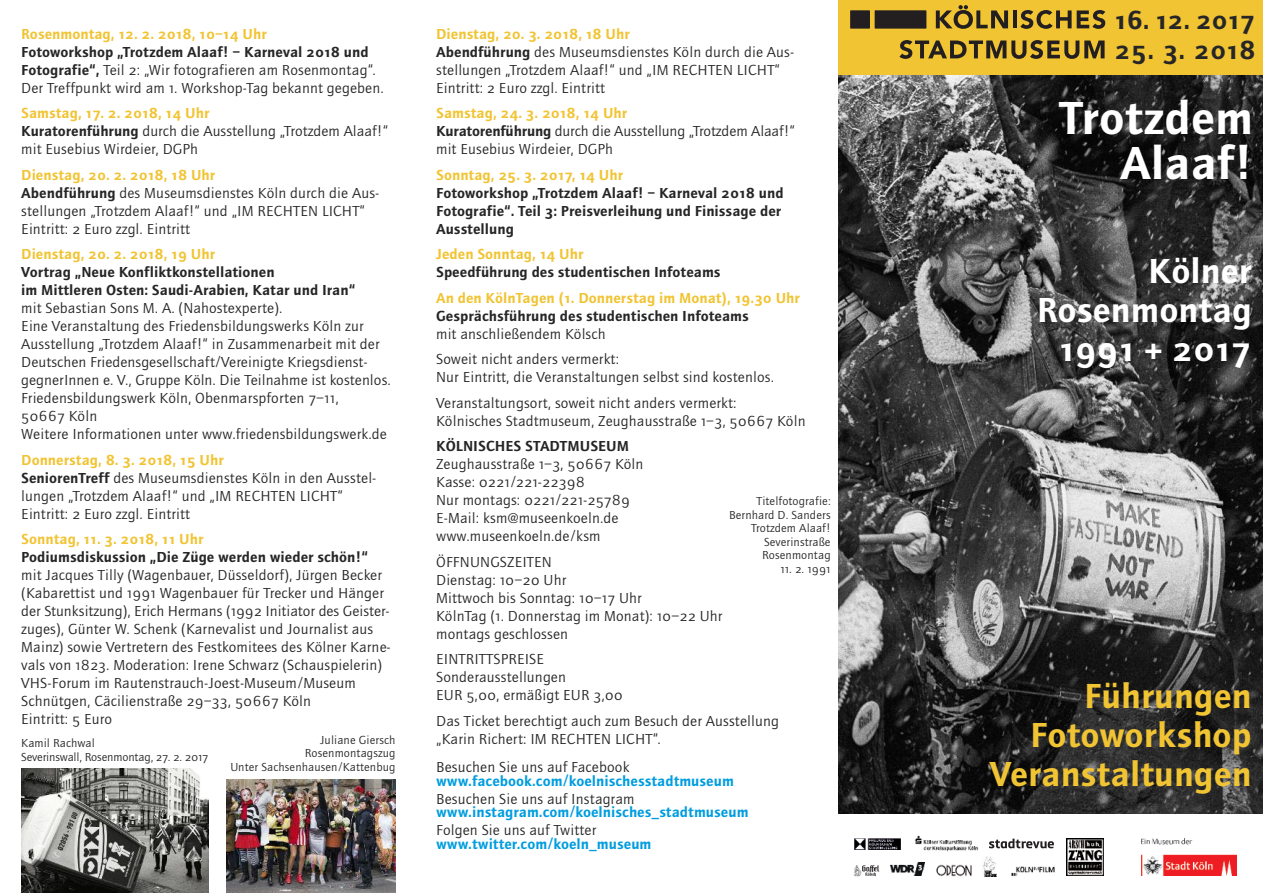
<style>
.page{position:relative;width:1263px;height:893px;background:#fff}
.page>*{position:absolute;margin:0;border:0;box-sizing:border-box;transform-origin:0 0}
.t1{font:700 48px/45px "FH Key Sans";color:#fff;text-align:right}
.t2{font:700 36px/39px "FH Key Sans";color:#f1c433;text-align:right}
.t3{font:700 36px/39px "FH Key Sans";color:#fff;text-align:right}
.t4{font:700 27px "FH Key Sans";color:#272627}
.t5{font:15px/18px "FH Key Sans Normal";color:#272627}
.t6{font:700 15px/18px "FH Key Sans";color:#272627}
.t7{font:700 15px "FH Key Sans";color:#f1c433}
.t8{font:700 15px "FH Key Sans";color:#009ddf}
.t9{font:12px/13.5px "FH Key Sans Normal";color:#272627;text-align:right}
.t10{font:12px/13.5px "FH Key Sans Normal";letter-spacing:-.02em;color:#272627}
.s1{font-family:"FH Key Sans";font-weight:700}
</style>
<div class="page">
<img style="left:838px;top:74px;width:425px;height:740px">
<div style="left:838px;top:0;width:425px;height:74px;background:#f1c433"></div>
<img style="left:1141px;top:838px;width:96px;height:38px">
<img style="left:854px;top:839px;width:46px;height:11px">
<svg style="left:853px;top:865px;width:26px;height:11px"></svg>
<img style="left:890px;top:862px;width:34px;height:14px">
<img style="left:983px;top:856px;width:13px;height:20px">
<svg style="left:989px;top:839px;width:65px;height:9px"></svg>
<img style="left:936px;top:865px;width:36px;height:11px">
<img style="left:1011px;top:866px;width:44px;height:10px">
<svg style="left:1066px;top:838px;width:38px;height:38px"></svg>
<img style="left:1066px;top:839px;width:37px;height:37px">
<img style="left:915px;top:835px;width:64px;height:17px">
<svg style="left:936px;top:5px;width:72px;height:24px"></svg>
<hr style="left:1013px;top:10px;width:4px;height:18px;background:#231f20">
<div style="left:875px;top:10px;width:51px;height:19px;background:#231f20"></div>
<div style="left:850px;top:10px;width:20px;height:19px;background:#231f20"></div>
<svg style="left:1020px;top:10px;width:51px;height:19px"></svg>
<svg style="left:1077px;top:10px;width:28px;height:19px"></svg>
<svg style="left:899px;top:40px;width:205px;height:19px"></svg>
<img style="left:22px;top:768px;width:186px;height:125px">
<img style="left:226px;top:779px;width:170px;height:114px">
<p class="t7" style="left:21px;top:29px;width:247px">Rosenmontag, 12. 2. 2018, 10–14 Uhr</p>
<p class="t6" style="left:21px;top:44px;width:349px">Fotoworkshop „Trotzdem Alaaf! – Karneval 2018 und</p>
<p class="t5" style="left:21px;top:62px;width:364px"><span class="s1">Fotografie“,</span> Teil 2: „Wir fotografieren am Rosenmontag“.<br>Der Treffpunkt wird am 1. Workshop-Tag bekannt gegeben.</p>
<p class="t7" style="left:21px;top:108px;width:190px">Samstag, 17. 2. 2018, 14 Uhr</p>
<p class="t5" style="left:21px;top:124px;width:368px"><span class="s1">Kuratorenführung</span> durch die Ausstellung „Trotzdem Alaaf!“ mit Eusebius Wirdeier, DGPh</p>
<p class="t7" style="left:21px;top:170px;width:196px">Dienstag, 20. 2. 2018, 18 Uhr</p>
<p class="t5" style="left:21px;top:185px;width:360px"><span class="s1">Abendführung</span> des Museumsdienstes Köln durch die Aus&shy;stellungen „Trotzdem Alaaf!“ und „IM RECHTEN LICHT“<br>Eintritt: 2 Euro zzgl. Eintritt</p>
<p class="t7" style="left:21px;top:249px;width:195px">Dienstag, 20. 2. 2018, 19 Uhr</p>
<p class="t6" style="left:21px;top:265px;width:335px">Vortrag „Neue Konfliktkonstellationen<br>im Mittleren Osten: Saudi-Arabien, Katar und Iran“</p>
<p class="t5" style="left:21px;top:301px;width:371px">mit Sebastian Sons M. A. (Nahostexperte).<br>Eine Veranstaltung des Friedensbildungswerks Köln zur Ausstellung „Trotzdem Alaaf!“ in Zusammenarbeit mit der Deutschen Friedensgesellschaft/Vereinigte Kriegsdienst&shy;gegnerInnen e. V., Gruppe Köln. Die Teilnahme ist kostenlos.<br>Friedensbildungswerk Köln, Obenmarspforten 7–11,<br>50667 Köln<br>Weitere Informationen unter www.friedensbildungswerk.de</p>
<p class="t7" style="left:21px;top:455px;width:204px">Donnerstag, 8. 3. 2018, 15 Uhr</p>
<p class="t5" style="left:21px;top:470px;width:357px"><span class="s1">SeniorenTreff</span> des Museumsdienstes Köln in den Ausstel&shy;lungen „Trotzdem Alaaf!“ und „IM RECHTEN LICHT“<br>Eintritt: 2 Euro zzgl. Eintritt</p>
<p class="t7" style="left:21px;top:534px;width:184px">Sonntag, 11. 3. 2018, 11 Uhr</p>
<p class="t6" style="left:21px;top:550px;width:348px">Podiumsdiskussion „Die Züge werden wieder schön!“</p>
<p class="t5" style="left:21px;top:568px;width:371px">mit Jacques Tilly (Wagenbauer, Düsseldorf), Jürgen Becker (Kabarettist und 1991 Wagenbauer für Trecker und Hänger der Stunksitzung), Erich Hermans (1992 Initiator des Geister&shy;zuges), Günter W. Schenk (Karnevalist und Journalist aus Mainz) sowie Vertretern des Festkomitees des Kölner Karne&shy;vals von 1823. Moderation: Irene Schwarz (Schauspielerin)<br>VHS-Forum im Rautenstrauch-Joest-Museum/Museum Schnütgen, Cäcilienstraße 29–33, 50667 Köln<br>Eintritt: 5 Euro</p>
<p class="t10" style="left:21px;top:738px;width:189px">Kamil Rachwal<br>Severinswall, Rosenmontag, 27. 2. 2017</p>
<p class="t9" style="left:230px;top:734px;width:167px">Juliane Giersch<br>Rosenmontagszug<br>Unter Sachsenhausen/Kattenbug</p>
<p class="t7" style="left:436px;top:29px;width:195px">Dienstag, 20. 3. 2018, 18 Uhr</p>
<p class="t5" style="left:436px;top:44px;width:360px"><span class="s1">Abendführung</span> des Museumsdienstes Köln durch die Aus&shy;stellungen „Trotzdem Alaaf!“ und „IM RECHTEN LICHT“<br>Eintritt: 2 Euro zzgl. Eintritt</p>
<p class="t7" style="left:436px;top:108px;width:193px">Samstag, 24. 3. 2018, 14 Uhr</p>
<p class="t5" style="left:436px;top:124px;width:360px"><span class="s1">Kuratorenführung</span> durch die Ausstellung „Trotzdem Alaaf!“ mit Eusebius Wirdeier, DGPh</p>
<p class="t7" style="left:436px;top:170px;width:189px">Sonntag, 25. 3. 2017, 14 Uhr</p>
<p class="t6" style="left:436px;top:185px;width:349px">Fotoworkshop „Trotzdem Alaaf! – Karneval 2018 und<br>Fotografie“. Teil 3: Preisverleihung und Finissage der<br>Ausstellung</p>
<p class="t7" style="left:436px;top:249px;width:149px">Jeden Sonntag, 14 Uhr</p>
<p class="t6" style="left:436px;top:265px;width:286px">Speedführung des studentischen Infoteams</p>
<p class="t7" style="left:436px;top:293px;width:365px">An den KölnTagen (1. Donnerstag im Monat), 19.30 Uhr</p>
<p class="t6" style="left:436px;top:308px;width:314px">Gesprächsführung des studentischen Infoteams</p>
<p class="t5" style="left:436px;top:322px;width:184px;line-height:25.5px">mit anschließendem Kölsch<br>Soweit nicht anders vermerkt:</p>
<p class="t5" style="left:436px;top:366px;width:340px;line-height:25.5px">Nur Eintritt, die Veranstaltungen selbst sind kostenlos.<br>Veranstaltungsort, soweit nicht anders vermerkt:</p>
<p class="t5" style="left:436px;top:413px;width:371px">Kölnisches Stadtmuseum, Zeughausstraße 1–3, 50667 Köln</p>
<p class="t6" style="left:436px;top:439px;width:194px">KÖLNISCHES STADTMUSEUM</p>
<p class="t5" style="left:436px;top:457px;width:209px">Zeughausstraße 1–3, 50667 Köln<br>Kasse: 0221/221-22398<br>Nur montags: 0221/221-25789<br>E-Mail: ksm@museenkoeln.de www.museenkoeln.de/ksm</p>
<p class="t5" style="left:436px;top:554px;width:288px">ÖFFNUNGSZEITEN<br>Dienstag: 10–20 Uhr<br>Mittwoch bis Sonntag: 10–17 Uhr<br>KölnTag (1. Donnerstag im Monat): 10–22 Uhr montags geschlossen</p>
<p class="t5" style="left:436px;top:652px;width:188px">EINTRITTSPREISE<br>Sonderausstellungen<br>EUR 5,00, ermäßigt EUR 3,00</p>
<p class="t5" style="left:436px;top:713px;width:345px">Das Ticket berechtigt auch zum Besuch der Ausstellung „Karin Richert: IM RECHTEN LICHT“.</p>
<p class="t5" style="left:436px;top:760px;width:195px">Besuchen Sie uns auf Facebook</p>
<p class="t8" style="left:436px;top:776px;width:299px">www.facebook.com/koelnischesstadtmuseum</p>
<p class="t5" style="left:436px;top:791px;width:200px">Besuchen Sie uns auf Instagram</p>
<p class="t8" style="left:436px;top:807px;width:314px">www.instagram.com/koelnisches_stadtmuseum</p>
<p class="t5" style="left:436px;top:823px;width:162px">Folgen Sie uns auf Twitter</p>
<p class="t8" style="left:436px;top:839px;width:217px">www.twitter.com/koeln_museum</p>
<p class="t9" style="left:729px;top:496px;width:103px">Titelfotografie:<br>Bernhard D. Sanders<br>Trotzdem Alaaf!<br>Severinstraße<br>Rosenmontag</p>
<p class="t9" style="left:780px;top:563px;width:52px">11. 2. 1991</p>
<h3 class="t4" style="left:1114px;top:11px;width:143px">16. 12. 2017</h3>
<h3 class="t4" style="left:1114px;top:41px;width:143px">25. 3. 2018</h3>
<h1 class="t1" style="left:1059px;top:100px;width:195px">Trotzdem<br>Alaaf!</h1>
<h2 class="t3" style="left:1037px;top:255px;width:217px">Kölner<br>Rosenmontag<br>1991 + 2017</h2>
<h2 class="t2" style="left:990px;top:680px;width:263px">Führungen<br>Fotoworkshop<br>Veranstaltungen</h2>
</div>
